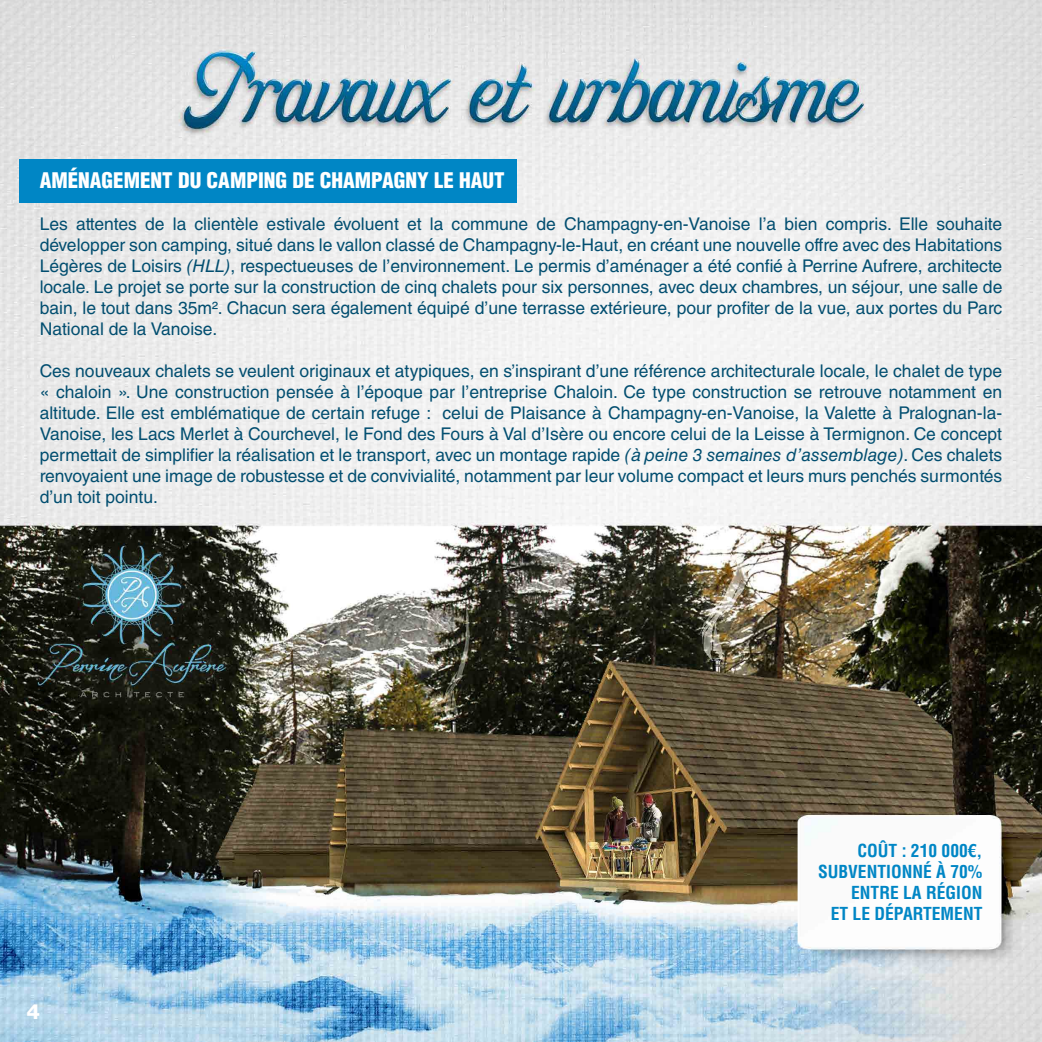
<style>
.page{position:relative;width:1042px;height:1042px;background:#fff}
.page>*{position:absolute;margin:0;border:0;box-sizing:border-box;transform-origin:0 0}
.t1{font:900 condensed 21px "Helvetica LT Std";color:#fff}
.t2{font:700 21px "Haas Grot Disp 75";color:#fff}
.t3{font:17.5px/21px "Helvetica LT Std";color:#024e70;text-align:justify}
.t4{font:700 condensed 17.5px "Helvetica LT Std";color:#0086c5}
.s1{font-style:italic}
</style>
<div class="page">
<img style="left:0;top:0;width:1042px;height:1042px">
<div style="left:20px;top:159px;width:497px;height:43px;background:#0086c5"></div>
<p class="t1" style="left:40px;top:167px;width:466px">AMÉNAGEMENT DU CAMPING DE CHAMPAGNY LE HAUT</p>
<p class="t3" style="left:40px;top:214px;width:964px">Les attentes de la clientèle estivale évoluent et la commune de Champagny-en-Vanoise l’a bien compris. Elle souhaite développer son camping, situé dans le vallon classé de Champagny-le-Haut, en créant une nouvelle offre avec des Habitations Légères de Loisirs <span class="s1">(HLL)</span>, respectueuses de l’environnement. Le permis d’aménager a été confié à Perrine Aufrere, architecte locale. Le projet se porte sur la construction de cinq chalets pour six personnes, avec deux chambres, un séjour, une salle de bain, le tout dans 35m². Chacun sera également équipé d’une terrasse extérieure, pour profiter de la vue, aux portes du Parc National de la Vanoise.</p>
<p class="t3" style="left:40px;top:361px;width:964px">Ces nouveaux chalets se veulent originaux et atypiques, en s’inspirant d’une référence architecturale locale, le chalet de type « chaloin ». Une construction pensée à l’époque par l’entreprise Chaloin. Ce type construction se retrouve notamment en altitude. Elle est emblématique de certain refuge : celui de Plaisance à Champagny-en-Vanoise, la Valette à Pralognan-la-Vanoise, les Lacs Merlet à Courchevel, le Fond des Fours à Val d’Isère ou encore celui de la Leisse à Termignon. Ce concept permettait de simplifier la réalisation et le transport, avec un montage rapide <span class="s1">(à peine 3 semaines d’assemblage)</span>. Ces chalets renvoyaient une image de robustesse et de convivialité, notamment par leur volume compact et leurs murs penchés surmontés d’un toit pointu.</p>
<p class="t2" style="left:27px;top:1000px;width:15px">4</p>
<p class="t4" style="left:857px;top:840px;width:126px">COÛT : 210 000€,</p>
<p class="t4" style="left:818px;top:861px;width:166px">SUBVENTIONNÉ À 70%</p>
<p class="t4" style="left:851px;top:882px;width:133px">ENTRE LA RÉGION</p>
<p class="t4" style="left:831px;top:903px;width:153px">ET LE DÉPARTEMENT</p>
</div>
